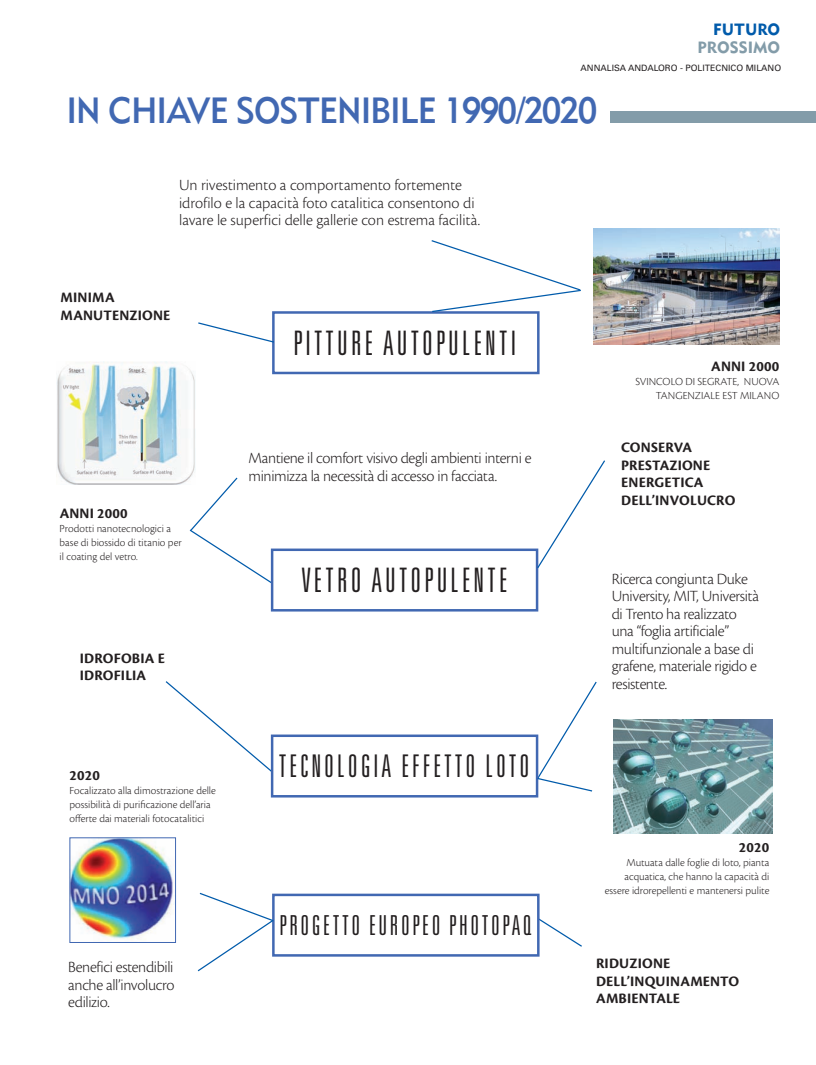
<style>
.page{position:relative;width:816px;height:1065px;background:#fff}
.page>*{position:absolute;margin:0;border:0;box-sizing:border-box;transform-origin:0 0}
.t1{font:36.25px "Metro Medium Two";letter-spacing:-.03em;color:#4168b2;scale:.94 1}
.t2{font:300 ultra-condensed 33.75px "Univers LT Std";letter-spacing:.1em;color:#231f20;scale:.95 1}
.t3{font:300 ultra-condensed 31.25px "Univers LT Std";letter-spacing:.1em;color:#231f20;scale:.95 1}
.t4{font:300 ultra-condensed 27.5px "Univers LT Std";letter-spacing:.1em;color:#231f20;scale:.95 1}
.t5{font:300 16.25px/17.5px "Cronos Pro";letter-spacing:-.02em;color:#231f20}
.t6{font:300 16.25px/17.5px "Cronos Pro";color:#231f20}
.t7{font:16.25px "Metro Black Two";color:#839ca9}
.t8{font:16.25px "Metro Black Two";color:#015bab}
.t9{font:700 15px/17.5px "Cronos Pro";letter-spacing:.01em;color:#231f20}
.t10{font:300 11.25px/14px "Cronos Pro";color:#231f20;text-align:right}
.t11{font:8.75px "Univers LT Std";color:#231f20}
</style>
<div class="page">
<div style="left:272px;top:311px;width:268px;height:63px;border:2px solid #4168b2"></div>
<img style="left:594px;top:228px;width:185px;height:116px">
<svg style="left:165px;top:681px;width:106px;height:93px"></svg>
<svg style="left:540px;top:919px;width:42px;height:28px"></svg>
<div style="left:610px;top:111px;width:206px;height:12px;background:#839ca9"></div>
<div style="left:271px;top:549px;width:267px;height:63px;border:2px solid #4168b2"></div>
<div style="left:271px;top:734px;width:267px;height:63px;border:2px solid #4168b2"></div>
<div style="left:272px;top:894px;width:268px;height:63px;border:2px solid #4168b2"></div>
<img style="left:56px;top:361px;width:139px;height:123px">
<svg style="left:188px;top:476px;width:102px;height:119px"></svg>
<svg style="left:430px;top:240px;width:151px;height:73px"></svg>
<svg style="left:198px;top:321px;width:77px;height:23px"></svg>
<img style="left:614px;top:720px;width:158px;height:113px">
<svg style="left:536px;top:681px;width:61px;height:111px"></svg>
<img style="left:71px;top:839px;width:102px;height:101px">
<div style="left:69px;top:837px;width:107px;height:106px;border:1px solid #4168b2"></div>
<svg style="left:536px;top:460px;width:69px;height:110px"></svg>
<svg style="left:197px;top:892px;width:78px;height:80px"></svg>
<h3 class="t8" style="left:713px;top:19px;width:69px">FUTURO</h3>
<h3 class="t7" style="left:697px;top:37px;width:84px">PROSSIMO</h3>
<p class="t11" style="left:581px;top:63px;width:202px">ANNALISA ANDALORO - POLITECNICO MILANO</p>
<h1 class="t1" style="left:66px;top:88px;width:566px">IN CHIAVE SOSTENIBILE 1990/2020</h1>
<h3 class="t6" style="left:179px;top:176px;width:303px">Un rivestimento a comportamento fortemente idrofilo e la capacità foto catalitica consentono di lavare le superfici delle gallerie con estrema facilità.</h3>
<h3 class="t9" style="left:61px;top:289px;width:111px">MINIMA<br>MANUTENZIONE</h3>
<h2 class="t2" style="left:293px;top:325px;width:236px">PITTURE AUTOPULENTI</h2>
<h3 class="t5" style="left:248px;top:450px;width:285px">Mantiene il comfort visivo degli ambienti interni e minimizza la necessità di accesso in facciata.</h3>
<h3 class="t9" style="left:60px;top:505px;width:69px">ANNI 2000</h3>
<p class="t10" style="left:60px;top:521px;width:124px;text-align:left">Prodotti nanotecnologici a base di biossido di titanio per il coating del vetro.</p>
<h3 class="t9" style="left:80px;top:650px;width:87px">IDROFOBIA E<br>IDROFILIA</h3>
<h3 class="t9" style="left:70px;top:766px;width:32px">2020</h3>
<p class="t10" style="left:69px;top:783px;width:148px;text-align:left">Focalizzato alla dimostrazione delle possibilità di purificazione dell’aria offerte dai materiali fotocatalitici</p>
<h2 class="t2" style="left:302px;top:563px;width:218px">VETRO AUTOPULENTE</h2>
<h3 class="t3" style="left:279px;top:750px;width:265px">TECNOLOGIA EFFETTO LOTO</h3>
<h3 class="t4" style="left:279px;top:911px;width:267px">PROGETTO EUROPEO PHOTOPAQ</h3>
<h3 class="t9" style="left:711px;top:358px;width:69px">ANNI 2000</h3>
<p class="t10" style="left:635px;top:374px;width:145px">SVINCOLO DI SEGRATE, NUOVA<br>TANGENZIALE EST MILANO</p>
<h3 class="t9" style="left:621px;top:439px;width:116px">CONSERVA<br>PRESTAZIONE<br>ENERGETICA<br>DELL’INVOLUCRO</h3>
<h3 class="t5" style="left:612px;top:570px;width:149px">Ricerca congiunta Duke<br>University, MIT, Università di Trento ha realizzato una “foglia artificiale” multifunzionale a base di grafene, materiale rigido e resistente.</h3>
<h3 class="t9" style="left:739px;top:839px;width:32px">2020</h3>
<p class="t10" style="left:605px;top:856px;width:166px">Mutuata dalle foglie di loto, pianta acquatica, che hanno la capacità di essere idrorepellenti e mantenersi pulite</p>
<h3 class="t5" style="left:68px;top:958px;width:108px;text-align:justify">Benefici estendibili anche all’involucro edilizio.</h3>
<h3 class="t9" style="left:596px;top:955px;width:145px">RIDUZIONE<br>DELL’INQUINAMENTO<br>AMBIENTALE</h3>
</div>
